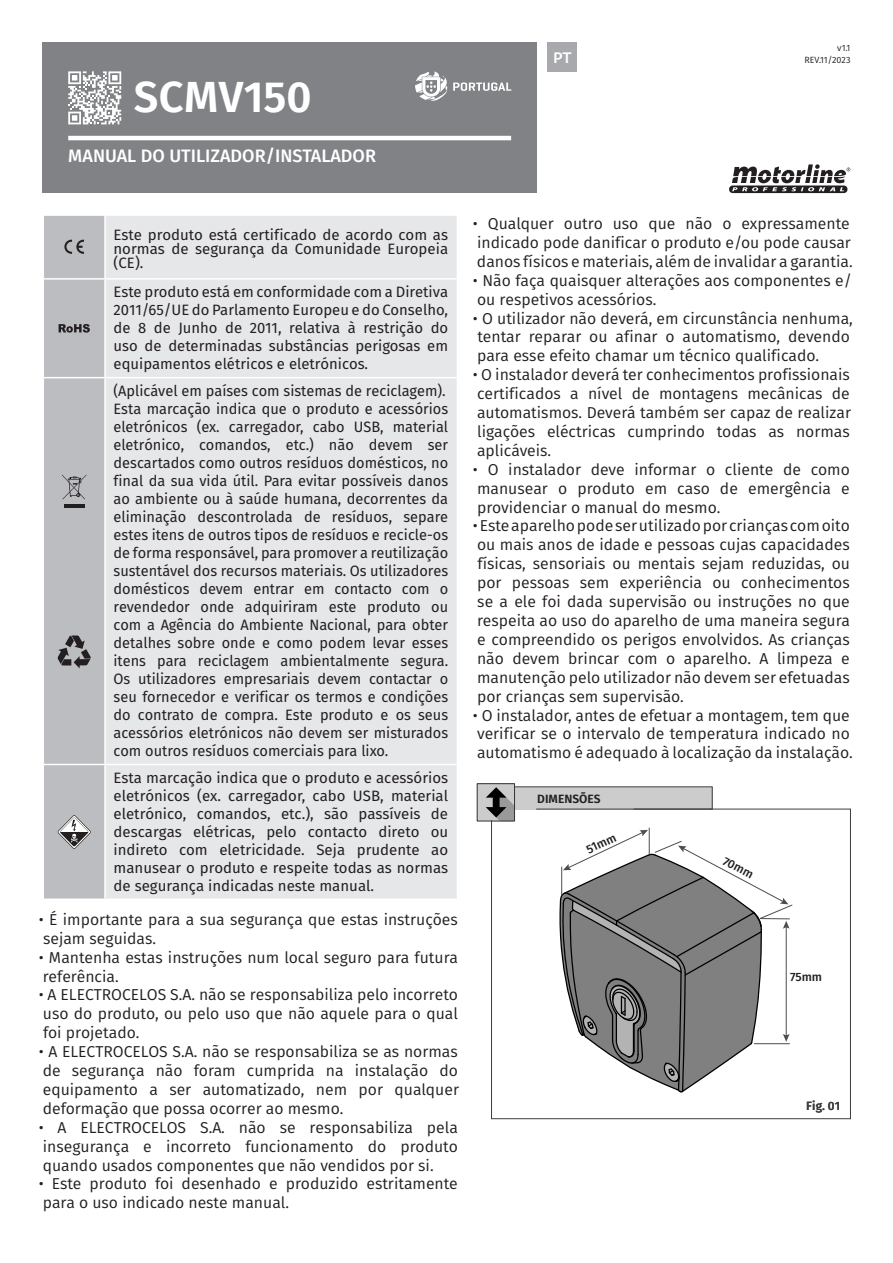
<style>
.page{position:relative;width:893px;height:1263px;background:#fff}
.page>*{position:absolute;margin:0;border:0;box-sizing:border-box;transform-origin:0 0}
.t1{font:600 43.5px "Fira Sans";letter-spacing:.005em;color:#fff}
.t2{font:500 18px "Fira Sans";color:#fff}
.t3{font:15.75px/18.9px "Fira Sans";color:#231f20}
.t4{font:15px/18px "Fira Sans";color:#231f20;text-align:justify}
.t5{font:500 15px "Fedra Sans Std";color:#fff}
.t6{font:500 12px "Fira Sans";color:#231f20}
.t7{font:600 12px "Fira Sans";color:#231f20}
.t8{font:500 12px "Fira Sans";color:#3e3e3f}
.t9{font:9px "Fira Sans";color:#231f20}
</style>
<div class="page">
<div style="left:43px;top:43px;width:494px;height:150px;background:#808285"></div>
<hr style="left:68px;top:136px;width:443px;height:4px;background:#fff">
<div style="left:547px;top:43px;width:30px;height:29px;background:#a8a9ad"></div>
<svg style="left:729px;top:164px;width:121px;height:29px"></svg>
<svg style="left:415px;top:71px;width:32px;height:30px"></svg>
<svg style="left:453px;top:82px;width:58px;height:9px"></svg>
<svg style="left:68px;top:71px;width:53px;height:53px"></svg>
<div style="left:106px;top:216px;width:351px;height:161px;background:#e6e7e9"></div>
<div style="left:106px;top:378px;width:351px;height:520px;background:#e6e7e9"></div>
<hr style="left:105px;top:278px;width:352px;height:2px;background:#fff">
<hr style="left:105px;top:764px;width:352px;height:1px;background:#fff">
<svg style="left:43px;top:215px;width:62px;height:684px;background:#babbbe"></svg>
<div style="left:477px;top:783px;width:38px;height:38px;background:#ccc"></div>
<svg style="left:486px;top:786px;width:227px;height:27px;background:#bcbcbc"></svg>
<div style="left:477px;top:783px;width:38px;height:38px;border:1px solid #333"></div>
<svg style="left:491px;top:808px;width:360px;height:311px"></svg>
<p class="t1" style="left:134px;top:61px;width:179px">SCMV150</p>
<p class="t2" style="left:68px;top:142px;width:309px">MANUAL DO UTILIZADOR/INSTALADOR</p>
<p class="t5" style="left:553px;top:48px;width:20px">PT</p>
<p class="t9" style="left:837px;top:41px;width:15px">v1.1</p>
<p class="t9" style="left:804px;top:53px;width:48px">REV.11/2023</p>
<p class="t4" style="left:114px;top:227px;width:336px;line-height:14.4px">Este produto está certificado de acordo com as normas de segurança da Comunidade Europeia (CE).</p>
<p class="t4" style="left:114px;top:282px;width:336px">Este produto está em conformidade com a Diretiva 2011/65/UE do Parlamento Europeu e do Conselho, de 8 de Junho de 2011, relativa à restrição do uso de determinadas substâncias perigosas em equipamentos elétricos e eletrónicos.</p>
<p class="t4" style="left:114px;top:381px;width:334px">(Aplicável em países com sistemas de reciclagem).</p>
<p class="t4" style="left:114px;top:399px;width:336px">Esta marcação indica que o produto e acessórios eletrónicos (ex. carregador, cabo USB, material eletrónico, comandos, etc.) não devem ser descartados como outros resíduos domésticos, no final da sua vida útil. Para evitar possíveis danos ao ambiente ou à saúde humana, decorrentes da eliminação descontrolada de resíduos, separe estes itens de outros tipos de resíduos e recicle-os de forma responsável, para promover a reutilização sustentável dos recursos materiais. Os utilizadores domésticos devem entrar em contacto com o revendedor onde adquiriram este produto ou com a Agência do Ambiente Nacional, para obter detalhes sobre onde e como podem levar esses itens para reciclagem ambientalmente segura.<br>Os utilizadores empresariais devem contactar o seu fornecedor e verificar os termos e condições do contrato de compra. Este produto e os seus acessórios eletrónicos não devem ser misturados com outros resíduos comerciais para lixo.</p>
<p class="t4" style="left:114px;top:768px;width:336px">Esta marcação indica que o produto e acessórios eletrónicos (ex. carregador, cabo USB, material eletrónico, comandos, etc.), são passíveis de descargas elétricas, pelo contacto direto ou indireto com eletricidade. Seja prudente ao manusear o produto e respeite todas as normas de segurança indicadas neste manual.</p>
<p class="t3" style="left:39px;top:909px;width:421px">• É importante para a sua segurança que estas instruções sejam seguidas.</p>
<p class="t3" style="left:39px;top:947px;width:421px">• Mantenha estas instruções num local seguro para futura referência.</p>
<p class="t3" style="left:39px;top:985px;width:421px;text-align:justify">• A ELECTROCELOS S.A. não se responsabiliza pelo incorreto uso do produto, ou pelo uso que não aquele para o qual foi projetado.</p>
<p class="t3" style="left:39px;top:1042px;width:422px;text-align:justify">• A ELECTROCELOS S.A. não se responsabiliza se as normas de segurança não foram cumprida na instalação do equipamento a ser automatizado, nem por qualquer deformação que possa ocorrer ao mesmo.</p>
<p class="t3" style="left:39px;top:1117px;width:421px;text-align:justify">• A ELECTROCELOS S.A. não se responsabiliza pela insegurança e incorreto funcionamento do produto quando usados componentes que não vendidos por si.</p>
<p class="t3" style="left:39px;top:1174px;width:421px">• Este produto foi desenhado e produzido estritamente para o uso indicado neste manual.</p>
<p class="t3" style="left:473px;top:214px;width:381px">• Qualquer outro uso que não o expressamente indicado pode danificar o produto e/ou pode causar danos físicos e materiais, além de invalidar a garantia.</p>
<p class="t3" style="left:473px;top:270px;width:381px">• Não faça quaisquer alterações aos componentes e/ ou respetivos acessórios.</p>
<p class="t3" style="left:473px;top:308px;width:381px">• O utilizador não deverá, em circunstância nenhuma, tentar reparar ou afinar o automatismo, devendo para esse efeito chamar um técnico qualificado.</p>
<p class="t3" style="left:473px;top:365px;width:380px;text-align:justify">• O instalador deverá ter conhecimentos profissionais certificados a nível de montagens mecânicas de automatismos. Deverá também ser capaz de realizar ligações eléctricas cumprindo todas as normas aplicáveis.</p>
<p class="t3" style="left:473px;top:459px;width:378px;text-align:justify">• O instalador deve informar o cliente de como manusear o produto em caso de emergência e providenciar o manual do mesmo.</p>
<p class="t3" style="left:473px;top:516px;width:379px;text-align:justify">• Este aparelho pode ser utilizado por crianças com oito ou mais anos de idade e pessoas cujas capacidades físicas, sensoriais ou mentais sejam reduzidas, ou por pessoas sem experiência ou conhecimentos se a ele foi dada supervisão ou instruções no que respeita ao uso do aparelho de uma maneira segura e compreendido os perigos envolvidos. As crianças não devem brincar com o aparelho. A limpeza e manutenção pelo utilizador não devem ser efetuadas por crianças sem supervisão.</p>
<p class="t3" style="left:473px;top:705px;width:381px">• O instalador, antes de efetuar a montagem, tem que verificar se o intervalo de temperatura indicado no automatismo é adequado à localização da instalação.</p>
<p class="t7" style="left:537px;top:789px;width:65px">DIMENSÕES</p>
<p class="t6" style="left:583px;top:841px;width:33px;rotate:-25deg">51mm</p>
<p class="t6" style="left:728px;top:851px;width:34px;rotate:28deg">70mm</p>
<p class="t6" style="left:790px;top:967px;width:34px">75mm</p>
<p class="t8" style="left:806px;top:1096px;width:36px">Fig. 01</p>
</div>
